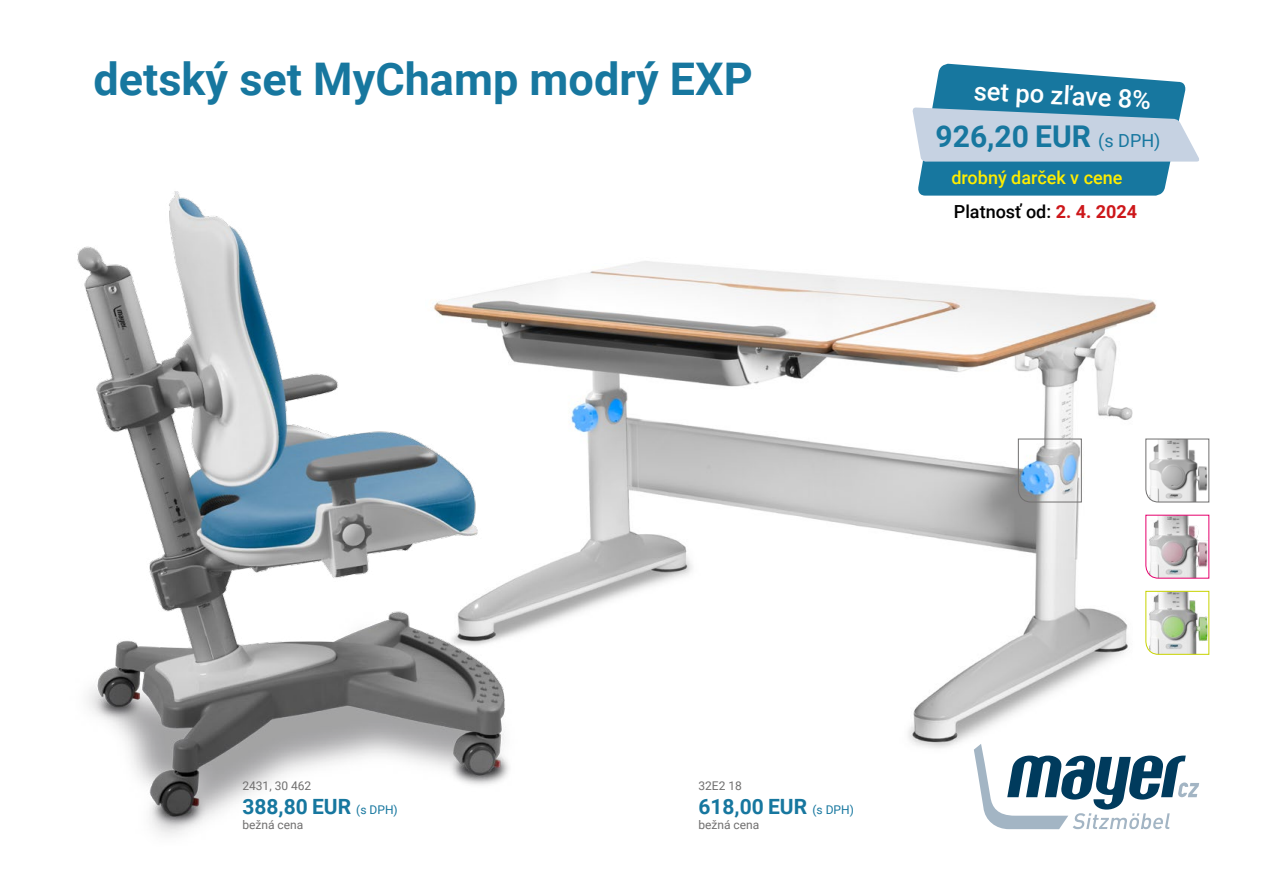
<style>
.page{position:relative;width:1263px;height:893px;background:#fff}
.page>*{position:absolute;margin:0;border:0;box-sizing:border-box;transform-origin:0 0}
.t1{font:700 45px "Roboto";color:#17779f}
.t2{font:700 30px "Roboto";color:#17779f}
.t3{font:500 25.5px "Roboto";color:#fff}
.t4{font:700 21px "Roboto";color:#17779f}
.t5{font:500 18px "Roboto";color:#000}
.t6{font:500 18px "Roboto";color:#ffed00}
.t7{font:12px "Roboto";color:#706f6f}
.s1{font-weight:400;font-size:18px}
.s2{font-weight:700;color:#cd171a}
.s3{font-weight:400;font-size:12px}
</style>
<div class="page">
<img style="left:544px;top:261px;width:665px;height:523px">
<img style="left:77px;top:191px;width:467px;height:645px">
<svg style="left:912px;top:64px;width:287px;height:132px"></svg>
<svg style="left:1018px;top:438px;width:64px;height:65px"></svg>
<svg style="left:1145px;top:438px;width:64px;height:65px"></svg>
<svg style="left:1145px;top:515px;width:64px;height:64px"></svg>
<svg style="left:1145px;top:591px;width:64px;height:64px"></svg>
<svg style="left:974px;top:744px;width:225px;height:85px"></svg>
<h1 class="t1" style="left:94px;top:47px;width:661px">detský set MyChamp modrý EXP</h1>
<h3 class="t3" style="left:975px;top:73px;width:179px;rotate:3deg">set po zľave 8%</h3>
<h2 class="t2" style="left:935px;top:115px;width:226px">926,20 EUR <span class="s1">(s DPH)</span></h2>
<h3 class="t6" style="left:951px;top:165px;width:172px">drobný darček v cene</h3>
<h3 class="t5" style="left:954px;top:199px;width:185px">Platnosť od: <span class="s2">2. 4. 2024</span></h3>
<p class="t7" style="left:242px;top:777px;width:70px">2431, 30 462</p>
<h3 class="t4" style="left:242px;top:791px;width:157px">388,80 EUR <span class="s3">(s DPH)</span></h3>
<p class="t7" style="left:242px;top:816px;width:62px">bežná cena</p>
<p class="t7" style="left:698px;top:777px;width:45px">32E2 18</p>
<h3 class="t4" style="left:698px;top:791px;width:157px">618,00 EUR <span class="s3">(s DPH)</span></h3>
<p class="t7" style="left:698px;top:816px;width:62px">bežná cena</p>
</div>
